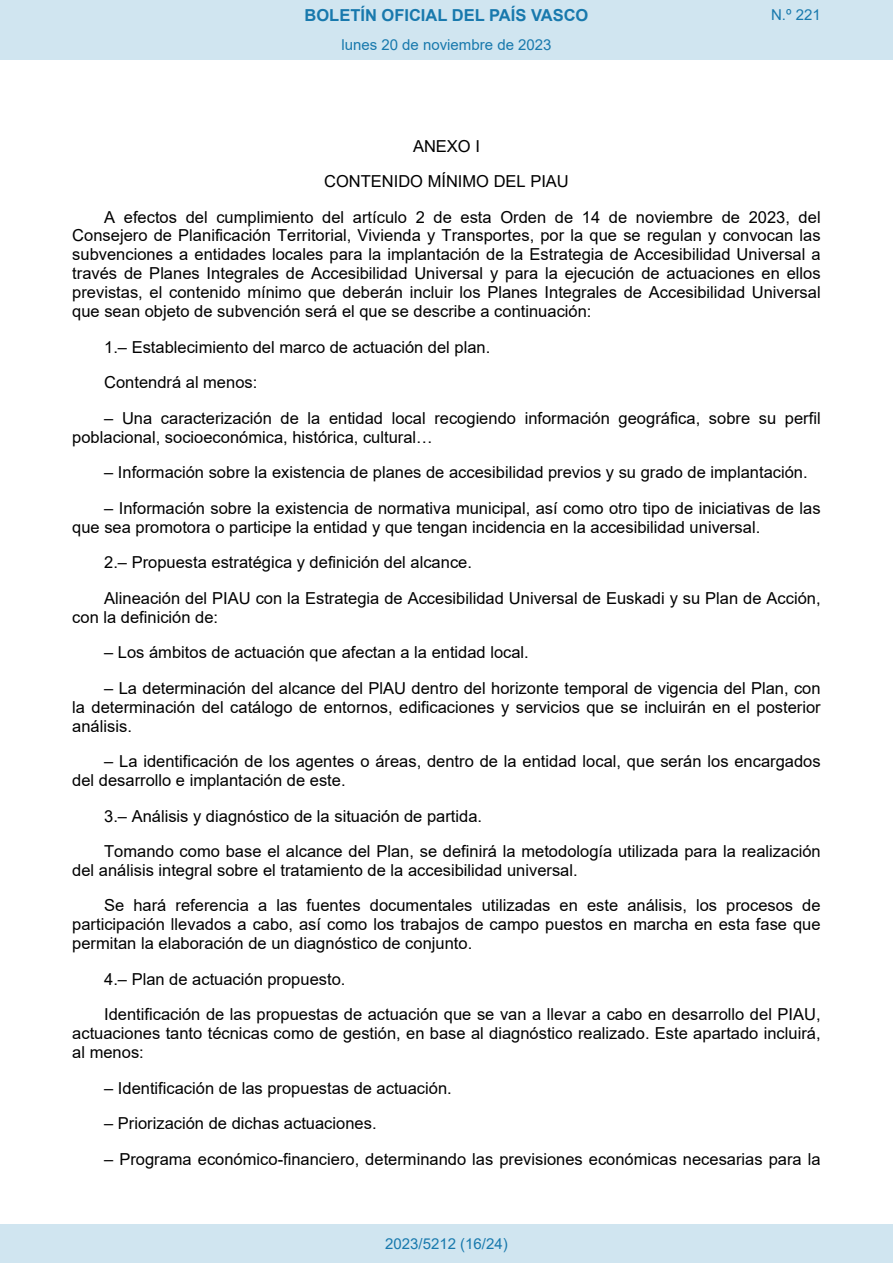
<style>
.page{position:relative;width:893px;height:1263px;background:#fff}
.page>*{position:absolute;margin:0;border:0;box-sizing:border-box;transform-origin:0 0}
.t1{font:16.5px/18.9px "Arial";color:#000}
.t2{font:700 16.5px "Arial";color:#1879ad}
.Paginacion_Centro{font:15px "Arial";color:#1879ad}
</style>
<div class="page">
<div style="left:0;top:0;width:893px;height:60px;background:#d0e5f0"></div>
<div style="left:0;top:1225px;width:893px;height:38px;background:#d0e5f0"></div>
<p class="t2" style="left:305px;top:3px;width:285px">BOLETÍN OFICIAL DEL PAÍS VASCO</p>
<p class="Paginacion_Centro" style="left:771px;top:5px;width:51px">N.º 221</p>
<p class="Paginacion_Centro" style="left:341px;top:35px;width:212px">lunes 20 de noviembre de 2023</p>
<p class="t1" style="left:413px;top:136px;width:68px">ANEXO I</p>
<p class="t1" style="left:324px;top:172px;width:246px">CONTENIDO MÍNIMO DEL PIAU</p>
<p class="t1" style="left:104px;top:207px;width:718px">A efectos del cumplimiento del artículo 2 de esta Orden de 14 de noviembre de 2023, del</p>
<p class="t1" style="left:72px;top:226px;width:750px;text-align:justify">Consejero de Planificación Territorial, Vivienda y Transportes, por la que se regulan y convocan las subvenciones a entidades locales para la implantación de la Estrategia de Accesibilidad Universal a través de Planes Integrales de Accesibilidad Universal y para la ejecución de actuaciones en ellos previstas, el contenido mínimo que deberán incluir los Planes Integrales de Accesibilidad Universal que sean objeto de subvención será el que se describe a continuación:</p>
<p class="t1" style="left:104px;top:329px;width:388px;line-height:35.4px">1.– Establecimiento del marco de actuación del plan.<br>Contendrá al menos:</p>
<p class="t1" style="left:72px;top:408px;width:750px;text-indent:32px">– Una caracterización de la entidad local recogiendo información geográfica, sobre su perfil poblacional, socioeconómica, histórica, cultural…</p>
<p class="t1" style="left:104px;top:463px;width:705px">– Información sobre la existencia de planes de accesibilidad previos y su grado de implantación.</p>
<p class="t1" style="left:72px;top:498px;width:750px;text-indent:32px">– Información sobre la existencia de normativa municipal, así como otro tipo de iniciativas de las que sea promotora o participe la entidad y que tengan incidencia en la accesibilidad universal.</p>
<p class="t1" style="left:104px;top:545px;width:718px;line-height:35.4px">2.– Propuesta estratégica y definición del alcance.<br>Alineación del PIAU con la Estrategia de Accesibilidad Universal de Euskadi y su Plan de Acción,</p>
<p class="t1" style="left:72px;top:607px;width:147px">con la definición de:</p>
<p class="t1" style="left:104px;top:643px;width:426px">– Los ámbitos de actuación que afectan a la entidad local.</p>
<p class="t1" style="left:72px;top:678px;width:750px;text-align:justify;text-indent:32px">– La determinación del alcance del PlAU dentro del horizonte temporal de vigencia del Plan, con la determinación del catálogo de entornos, edificaciones y servicios que se incluirán en el posterior análisis.</p>
<p class="t1" style="left:72px;top:752px;width:750px;text-indent:32px">– La identificación de los agentes o áreas, dentro de la entidad local, que serán los encargados del desarrollo e implantación de este.</p>
<p class="t1" style="left:104px;top:798px;width:718px;line-height:35.4px">3.– Análisis y diagnóstico de la situación de partida.<br>Tomando como base el alcance del Plan, se definirá la metodología utilizada para la realización</p>
<p class="t1" style="left:104px;top:852px;width:718px;line-height:35.4px;text-indent:-32px">del análisis integral sobre el tratamiento de la accesibilidad universal.<br>Se hará referencia a las fuentes documentales utilizadas en este análisis, los procesos de</p>
<p class="t1" style="left:72px;top:915px;width:750px">participación llevados a cabo, así como los trabajos de campo puestos en marcha en esta fase que permitan la elaboración de un diagnóstico de conjunto.</p>
<p class="t1" style="left:104px;top:961px;width:718px;line-height:35.4px">4.– Plan de actuación propuesto.<br>Identificación de las propuestas de actuación que se van a llevar a cabo en desarrollo del PIAU,</p>
<p class="t1" style="left:72px;top:1024px;width:750px">actuaciones tanto técnicas como de gestión, en base al diagnóstico realizado. Este apartado incluirá, al menos:</p>
<p class="t1" style="left:104px;top:1078px;width:349px">– Identificación de las propuestas de actuación.</p>
<p class="t1" style="left:104px;top:1114px;width:274px">– Priorización de dichas actuaciones.</p>
<p class="t1" style="left:104px;top:1149px;width:718px">– Programa económico-financiero, determinando las previsiones económicas necesarias para la</p>
<p class="Paginacion_Centro" style="left:385px;top:1234px;width:124px">2023/5212 (16/24)</p>
</div>
